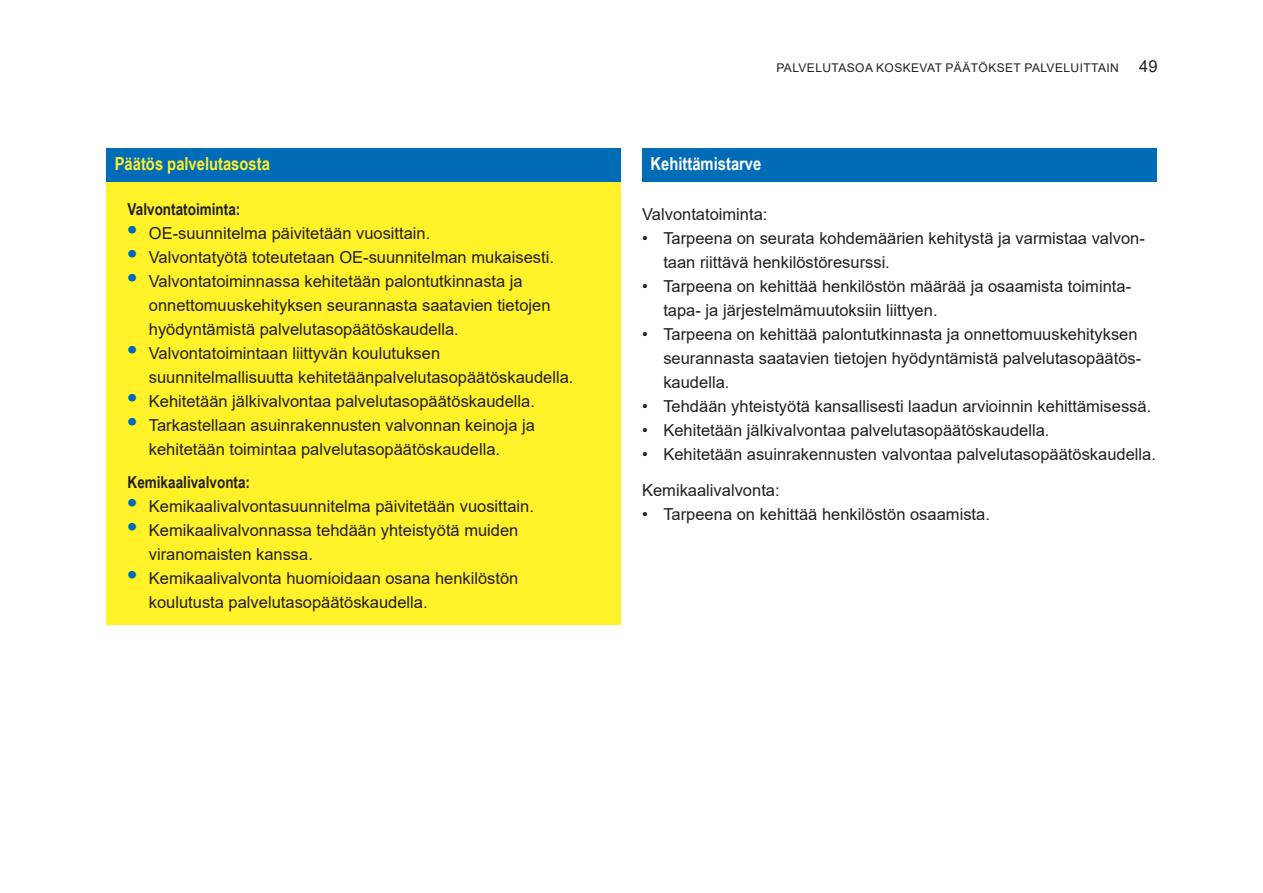
<style>
.page{position:relative;width:1263px;height:893px;background:#fff}
.page>*{position:absolute;margin:0;border:0;box-sizing:border-box;transform-origin:0 0}
.H5_Päätös_palvelutasosta{font:700 18px "Arial Narrow";color:#fff229}
.H5_palkkiotsikko{font:700 18px "Arial Narrow";color:#fff}
.Leipäteksti__ei_väliä_alla_P{font:16.5px/24px "Arial";color:#231f20}
.Listaotsikko_palvelutasopäätös__otsikot{font:700 16.5px "Arial Narrow";color:#231f20}
.t1{font:12px "Arial";letter-spacing:.035em;color:#231f20}
.s1{font-weight:700;font-size:27px;color:#006cb7}
.s2{font-size:16.5px}
</style>
<div class="page">
<div style="left:106px;top:148px;width:515px;height:34px;background:#006cb7"></div>
<div style="left:106px;top:182px;width:515px;height:50px;background:#fff229"></div>
<div style="left:106px;top:215px;width:515px;height:41px;background:#fff229"></div>
<div style="left:106px;top:239px;width:515px;height:41px;background:#fff229"></div>
<div style="left:106px;top:263px;width:515px;height:89px;background:#fff229"></div>
<div style="left:106px;top:335px;width:515px;height:65px;background:#fff229"></div>
<div style="left:106px;top:383px;width:515px;height:41px;background:#fff229"></div>
<div style="left:106px;top:407px;width:515px;height:65px;background:#fff229"></div>
<div style="left:106px;top:455px;width:515px;height:49px;background:#fff229"></div>
<div style="left:106px;top:487px;width:515px;height:41px;background:#fff229"></div>
<div style="left:106px;top:511px;width:515px;height:65px;background:#fff229"></div>
<div style="left:106px;top:559px;width:515px;height:65px;background:#fff229"></div>
<div style="left:642px;top:148px;width:515px;height:34px;background:#006cb7"></div>
<p class="H5_Päätös_palvelutasosta" style="left:115px;top:150px;width:157px">Päätös palvelutasosta</p>
<h4 class="Listaotsikko_palvelutasopäätös__otsikot" style="left:128px;top:197px;width:114px">Valvontatoiminta:</h4>
<p class="Leipäteksti__ei_väliä_alla_P" style="left:128px;top:221px;width:304px"><span class="s1">•</span> OE-suunnitelma päivitetään vuosittain.</p>
<p class="Leipäteksti__ei_väliä_alla_P" style="left:128px;top:245px;width:428px"><span class="s1">•</span> Valvontatyötä toteutetaan OE-suunnitelman mukaisesti.</p>
<p class="Leipäteksti__ei_väliä_alla_P" style="left:149px;top:269px;width:403px;text-indent:-21px"><span class="s1">•</span> Valvontatoiminnassa kehitetään palontutkinnasta ja onnettomuuskehityksen seurannasta saatavien tietojen hyödyntämistä palvelutasopäätöskaudella.</p>
<p class="Leipäteksti__ei_väliä_alla_P" style="left:149px;top:341px;width:426px;text-indent:-21px"><span class="s1">•</span> Valvontatoimintaan liittyvän koulutuksen suunnitelmallisuutta kehitetäänpalvelutasopäätöskaudella.</p>
<p class="Leipäteksti__ei_väliä_alla_P" style="left:128px;top:389px;width:409px"><span class="s1">•</span> Kehitetään jälkivalvontaa palvelutasopäätöskaudella.</p>
<p class="Leipäteksti__ei_väliä_alla_P" style="left:149px;top:413px;width:388px;text-indent:-21px"><span class="s1">•</span> Tarkastellaan asuinrakennusten valvonnan keinoja ja kehitetään toimintaa palvelutasopäätöskaudella.</p>
<h4 class="Listaotsikko_palvelutasopäätös__otsikot" style="left:128px;top:470px;width:124px">Kemikaalivalvonta:</h4>
<p class="Leipäteksti__ei_väliä_alla_P" style="left:128px;top:494px;width:408px"><span class="s1">•</span> Kemikaalivalvontasuunnitelma päivitetään vuosittain.</p>
<p class="Leipäteksti__ei_väliä_alla_P" style="left:149px;top:518px;width:371px;text-indent:-21px"><span class="s1">•</span> Kemikaalivalvonnassa tehdään yhteistyötä muiden viranomaisten kanssa.</p>
<p class="Leipäteksti__ei_väliä_alla_P" style="left:149px;top:566px;width:371px;text-indent:-21px"><span class="s1">•</span> Kemikaalivalvonta huomioidaan osana henkilöstön koulutusta palvelutasopäätöskaudella.</p>
<p class="t1" style="left:776px;top:59px;width:383px">PALVELUTASOA KOSKEVAT PÄÄTÖKSET PALVELUITTAIN <span class="s2">49</span></p>
<h5 class="H5_palkkiotsikko" style="left:651px;top:150px;width:112px">Kehittämistarve</h5>
<p class="Leipäteksti__ei_väliä_alla_P" style="left:642px;top:202px;width:127px">Valvontatoiminta:</p>
<p class="Leipäteksti__ei_väliä_alla_P" style="left:663px;top:226px;width:483px;text-indent:-21px">• Tarpeena on seurata kohdemäärien kehitystä ja varmistaa valvon&shy;taan riittävä henkilöstöresurssi.</p>
<p class="Leipäteksti__ei_väliä_alla_P" style="left:663px;top:274px;width:469px;text-indent:-21px">• Tarpeena on kehittää henkilöstön määrää ja osaamista toiminta&shy;tapa- ja järjestelmämuutoksiin liittyen.</p>
<p class="Leipäteksti__ei_väliä_alla_P" style="left:663px;top:322px;width:479px;text-indent:-21px">• Tarpeena on kehittää palontutkinnasta ja onnettomuuskehityksen seurannasta saatavien tietojen hyödyntämistä palvelutasopäätös&shy;kaudella.</p>
<p class="Leipäteksti__ei_väliä_alla_P" style="left:642px;top:394px;width:511px">• Tehdään yhteistyötä kansallisesti laadun arvioinnin kehittämisessä.</p>
<p class="Leipäteksti__ei_väliä_alla_P" style="left:642px;top:418px;width:409px">• Kehitetään jälkivalvontaa palvelutasopäätöskaudella.</p>
<p class="Leipäteksti__ei_väliä_alla_P" style="left:642px;top:442px;width:515px">• Kehitetään asuinrakennusten valvontaa palvelutasopäätöskaudella.</p>
<p class="Leipäteksti__ei_väliä_alla_P" style="left:642px;top:478px;width:139px">Kemikaalivalvonta:</p>
<p class="Leipäteksti__ei_väliä_alla_P" style="left:642px;top:502px;width:349px">• Tarpeena on kehittää henkilöstön osaamista.</p>
</div>
